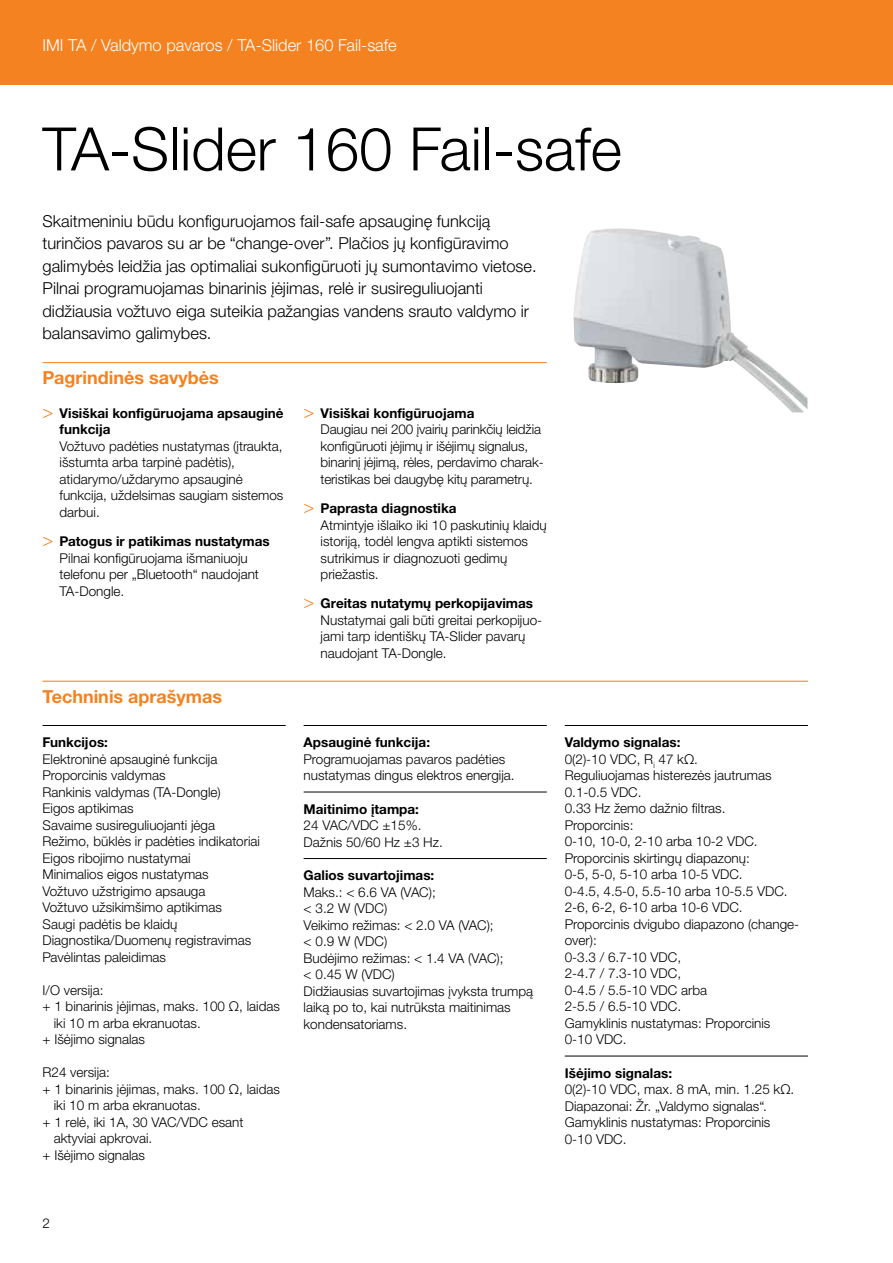
<style>
.page{position:relative;width:893px;height:1263px;background:#fff}
.page>*{position:absolute;margin:0;border:0;box-sizing:border-box;transform-origin:0 0}
.t1{font:300 60px "Helvetica Neue LTW1 G";color:#000}
.t2{font:700 18px "Helvetica Neue LTW1 G";color:#f58220}
.t3{font:300 16.5px/22.5px "Helvetica Neue LTW1 G";color:#000}
.t4{font:300 16.5px "Helvetica Neue LTW1 G";color:#fff}
.t5{font:300 13.5px/16.5px "Helvetica Neue LTW1 G";color:#000}
.t6{font:700 13.5px/16.5px "Helvetica Neue LTW1 G";color:#000}
.s1{font-family:"Helvetica Neue LT Std";font-weight:300;font-size:18px;color:#f58220}
.s2{font-family:"Helvetica Neue LT Std";font-size:18px;color:#f58220}
.s3{font-weight:700}
</style>
<div class="page">
<div style="left:0;top:0;width:893px;height:85px;background:#f58220"></div>
<hr style="left:43px;top:362px;width:504px;height:1px;background:#f58220">
<hr style="left:43px;top:681px;width:765px;height:1px;background:#f58220">
<hr style="left:43px;top:725px;width:243px;height:1px;background:#000">
<hr style="left:304px;top:725px;width:243px;height:1px;background:#000">
<hr style="left:304px;top:792px;width:243px;height:1px;background:#000">
<hr style="left:304px;top:858px;width:243px;height:1px;background:#000">
<hr style="left:565px;top:725px;width:243px;height:1px;background:#000">
<hr style="left:565px;top:1056px;width:243px;height:1px;background:#000">
<img style="left:573px;top:228px;width:234px;height:184px">
<p class="t4" style="left:43px;top:35px;width:356px">IMI TA / Valdymo pavaros / TA-Slider 160 Fail-safe</p>
<h1 class="t1" style="left:43px;top:112px;width:581px">TA-Slider 160 Fail-safe</h1>
<p class="t3" style="left:43px;top:210px;width:496px">Skaitmeniniu būdu konfiguruojamos fail-safe apsauginę funkciją turinčios pavaros su ar be “change-over”. Plačios jų konfigūravimo galimybės leidžia jas optimaliai sukonfigūruoti jų sumontavimo vietose.<br>Pilnai programuojamas binarinis įėjimas, relė ir susireguliuojanti didžiausia vožtuvo eiga suteikia pažangias vandens srauto valdymo ir balansavimo galimybes.</p>
<h2 class="t2" style="left:43px;top:367px;width:178px">Pagrindinės savybės</h2>
<p class="t6" style="left:60px;top:405px;width:226px;text-indent:-17px"><span class="s1">&gt;</span> Visiškai konfigūruojama apsauginė funkcija</p>
<p class="t5" style="left:60px;top:438px;width:225px">Vožtuvo padėties nustatymas (įtraukta, išstumta arba tarpinė padėtis), atidarymo/uždarymo apsauginė funkcija, uždelsimas saugiam sistemos darbui.</p>
<p class="t5" style="left:60px;top:533px;width:212px;text-indent:-17px"><span class="s2">&gt;</span> <span class="s3">Patogus ir patikimas nustatymas<br></span>Pilnai konfigūruojama išmaniuoju telefonu per „Bluetooth“ naudojant<br>TA-Dongle.</p>
<p class="t5" style="left:321px;top:405px;width:225px;text-indent:-17px"><span class="s2">&gt;</span> <span class="s3">Visiškai konfigūruojama<br></span>Daugiau nei 200 įvairių parinkčių leidžia konfigūruoti įėjimų ir išėjimų signalus, binarinį įėjimą, rėles, perdavimo charak&shy;teristikas bei daugybę kitų parametrų.</p>
<p class="t5" style="left:321px;top:500px;width:228px;text-indent:-17px"><span class="s2">&gt;</span> <span class="s3">Paprasta diagnostika<br></span>Atmintyje išlaiko iki 10 paskutinių klaidų istoriją, todėl lengva aptikti sistemos sutrikimus ir diagnozuoti gedimų priežastis.</p>
<p class="t5" style="left:321px;top:595px;width:223px;text-indent:-17px"><span class="s2">&gt;</span> <span class="s3">Greitas nutatymų perkopijavimas </span>Nustatymai gali būti greitai perkopijuo&shy;jami tarp identiškų TA-Slider pavarų naudojant TA-Dongle.</p>
<h2 class="t2" style="left:43px;top:685px;width:181px">Techninis aprašymas</h2>
<p class="t6" style="left:43px;top:734px;width:67px">Funkcijos:</p>
<p class="t5" style="left:43px;top:750px;width:219px">Elektroninė apsauginė funkcija<br>Proporcinis valdymas<br>Rankinis valdymas (TA-Dongle)<br>Eigos aptikimas<br>Savaime susireguliuojanti jėga<br>Režimo, būklės ir padėties indikatoriai<br>Eigos ribojimo nustatymai<br>Minimalios eigos nustatymas<br>Vožtuvo užstrigimo apsauga<br>Vožtuvo užsikimšimo aptikimas<br>Saugi padėtis be klaidų<br>Diagnostika/Duomenų registravimas<br>Pavėlintas paleidimas</p>
<p class="t5" style="left:43px;top:981px;width:63px">I/O versija:</p>
<p class="t5" style="left:43px;top:998px;width:239px">+ 1 binarinis įėjimas, maks. 100 Ω, laidas</p>
<p class="t5" style="left:54px;top:1014px;width:148px">iki 10 m arba ekranuotas.</p>
<p class="t5" style="left:43px;top:1031px;width:104px">+ Išėjimo signalas</p>
<p class="t5" style="left:43px;top:1064px;width:69px">R24 versija:</p>
<p class="t5" style="left:43px;top:1080px;width:239px">+ 1 binarinis įėjimas, maks. 100 Ω, laidas</p>
<p class="t5" style="left:54px;top:1097px;width:148px">iki 10 m arba ekranuotas.</p>
<p class="t5" style="left:43px;top:1113px;width:202px">+ 1 relė, iki 1A, 30 VAC/VDC esant</p>
<p class="t5" style="left:54px;top:1130px;width:100px">aktyviai apkrovai.</p>
<p class="t5" style="left:43px;top:1146px;width:104px">+ Išėjimo signalas</p>
<p class="t6" style="left:304px;top:734px;width:128px">Apsauginė funkcija:</p>
<p class="t5" style="left:304px;top:750px;width:212px">Programuojamas pavaros padėties nustatymas dingus elektros energija.</p>
<p class="t6" style="left:304px;top:800px;width:117px">Maitinimo įtampa:</p>
<p class="t5" style="left:304px;top:817px;width:141px">24 VAC/VDC ±15%.<br>Dažnis 50/60 Hz ±3 Hz.</p>
<p class="t6" style="left:304px;top:867px;width:132px">Galios suvartojimas:</p>
<p class="t5" style="left:304px;top:883px;width:231px">Maks.: &lt; 6.6 VA (VAC);<br>&lt; 3.2 W (VDC)<br>Veikimo režimas: &lt; 2.0 VA (VAC);<br>&lt; 0.9 W (VDC)<br>Budėjimo režimas: &lt; 1.4 VA (VAC);<br>&lt; 0.45 W (VDC)<br>Didžiausias suvartojimas įvyksta trumpą laiką po to, kai nutrūksta maitinimas kondensatoriams.</p>
<p class="t5" style="left:565px;top:734px;width:236px"><span class="s3">Valdymo signalas:<br></span>0(2)-10 VDC, R<sub>i</sub> 47 kΩ.<br>Reguliuojamas histerezės jautrumas<br>0.1-0.5 VDC.<br>0.33 Hz žemo dažnio filtras.<br>Proporcinis:<br>0-10, 10-0, 2-10 arba 10-2 VDC.<br>Proporcinis skirtingų diapazonų:<br>0-5, 5-0, 5-10 arba 10-5 VDC.<br>0-4.5, 4.5-0, 5.5-10 arba 10-5.5 VDC.<br>2-6, 6-2, 6-10 arba 10-6 VDC.<br>Proporcinis dvigubo diapazono (change&shy;over):<br>0-3.3 / 6.7-10 VDC,<br>2-4.7 / 7.3-10 VDC,<br>0-4.5 / 5.5-10 VDC arba<br>2-5.5 / 6.5-10 VDC.<br>Gamyklinis nustatymas: Proporcinis<br>0-10 VDC.</p>
<p class="t6" style="left:565px;top:1064px;width:109px">Išėjimo signalas:</p>
<p class="t5" style="left:565px;top:1081px;width:231px">0(2)-10 VDC, max. 8 mA, min. 1.25 kΩ.<br>Diapazonai: Žr. „Valdymo signalas“.<br>Gamyklinis nustatymas: Proporcinis<br>0-10 VDC.</p>
<p class="t5" style="left:43px;top:1215px;width:9px">2</p>
</div>
